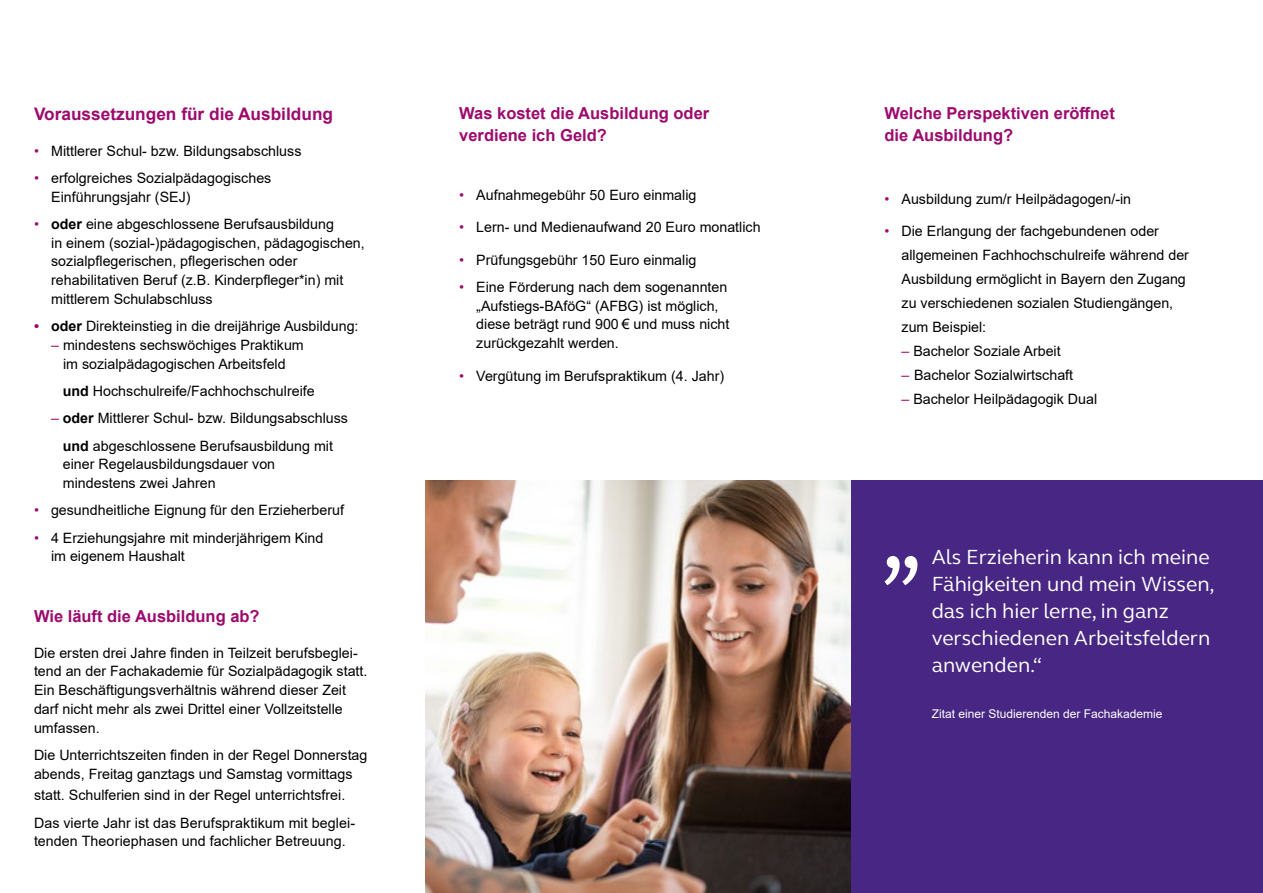
<style>
.page{position:relative;width:1263px;height:893px;background:#fff}
.page>*{position:absolute;margin:0;border:0;box-sizing:border-box;transform-origin:0 0}
.t1{font:21px/27px "FS Elliot";color:#fff}
.t2{font:700 17.25px "Arial";color:#9d0a6d}
.t3{font:700 16.5px/21.8px "Arial";color:#9d0a6d}
.t4{font:14.25px/18.8px "Arial";color:#000}
.t5{font:12px "Arial";color:#fff}
.s1{color:#9d0a6d}
.s2{font-weight:700}
.s3{font-weight:700;color:#9d0a6d}
.s4{color:#fff}
</style>
<div class="page">
<div style="left:850px;top:480px;width:413px;height:413px;background:#482683"></div>
<img style="left:425px;top:480px;width:425px;height:413px">
<svg style="left:884px;top:556px;width:33px;height:29px"></svg>
<p class="t2" style="left:34px;top:102px;width:301px">Voraussetzungen für die Ausbildung</p>
<p class="t4" style="left:34px;top:141px;width:269px"><span class="s1">•</span> Mittlerer Schul- bzw. Bildungsabschluss</p>
<p class="t4" style="left:51px;top:168px;width:222px;text-indent:-17px"><span class="s1">•</span> erfolgreiches Sozialpädagogisches<br>Einführungsjahr (SEJ)</p>
<p class="t4" style="left:51px;top:214px;width:315px;text-indent:-17px"><span class="s1">•</span> <span class="s2">oder</span> eine abgeschlossene Berufsausbildung<br>in einem (sozial-)pädagogischen, pädagogischen, sozialpflegerischen, pflegerischen oder rehabilitativen Beruf (z.B. Kinderpfleger*in) mit mittlerem Schulabschluss</p>
<p class="t4" style="left:34px;top:317px;width:326px"><span class="s3">•</span> <span class="s2">oder</span> Direkteinstieg in die dreijährige Ausbildung:</p>
<p class="t4" style="left:51px;top:336px;width:254px;text-align:center"><span class="s1">–</span> mindestens sechswöchiges Praktikum im sozialpädagogischen Arbeitsfeld</p>
<p class="t4" style="left:51px;top:382px;width:265px"><span class="s4">–</span> <span class="s2">und</span> Hochschulreife/Fachhochschulreife</p>
<p class="t4" style="left:51px;top:409px;width:298px"><span class="s1">–</span> <span class="s2">oder</span> Mittlerer Schul- bzw. Bildungsabschluss</p>
<p class="t4" style="left:63px;top:436px;width:272px;text-indent:-12px"><span class="s4">–</span> <span class="s2">und</span> abgeschlossene Berufsausbildung mit einer Regelausbildungsdauer von mindestens zwei Jahren</p>
<p class="t4" style="left:34px;top:501px;width:312px"><span class="s1">•</span> gesundheitliche Eignung für den Erzieherberuf</p>
<p class="t4" style="left:51px;top:528px;width:274px;text-indent:-17px"><span class="s1">•</span> 4 Erziehungsjahre mit minderjährigem Kind im eigenem Haushalt</p>
<p class="t3" style="left:34px;top:605px;width:227px">Wie läuft die Ausbildung ab?</p>
<p class="t4" style="left:34px;top:643px;width:335px">Die ersten drei Jahre finden in Teilzeit berufsbeglei&shy;tend an der Fachakademie für Sozialpädagogik statt.<br>Ein Beschäftigungsverhältnis während dieser Zeit darf nicht mehr als zwei Drittel einer Vollzeitstelle umfassen.</p>
<p class="t4" style="left:34px;top:745px;width:335px">Die Unterrichtszeiten finden in der Regel Donnerstag abends, Freitag ganztags und Samstag vormittags</p>
<p class="t4" style="left:34px;top:782px;width:323px;line-height:27.3px">statt. Schulferien sind in der Regel unterrichtsfrei.<br>Das vierte Jahr ist das Berufspraktikum mit beglei-</p>
<p class="t4" style="left:34px;top:832px;width:313px">tenden Theoriephasen und fachlicher Betreuung.</p>
<p class="t3" style="left:459px;top:103px;width:251px">Was kostet die Ausbildung oder verdiene ich Geld?</p>
<p class="t4" style="left:459px;top:185px;width:239px"><span class="s1">•</span> Aufnahmegebühr 50 Euro einmalig</p>
<p class="t4" style="left:459px;top:218px;width:303px"><span class="s1">•</span> Lern- und Medienaufwand 20 Euro monatlich</p>
<p class="t4" style="left:459px;top:250px;width:239px"><span class="s1">•</span> Prüfungsgebühr 150 Euro einmalig</p>
<p class="t4" style="left:476px;top:277px;width:255px;text-indent:-17px"><span class="s1">•</span> Eine Förderung nach dem sogenannten „Aufstiegs-BAföG“ (AFBG) ist möglich, diese beträgt rund 900 € und muss nicht zurückgezahlt werden.</p>
<p class="t4" style="left:459px;top:366px;width:266px"><span class="s1">•</span> Vergütung im Berufspraktikum (4. Jahr)</p>
<p class="t3" style="left:884px;top:103px;width:232px">Welche Perspektiven eröffnet die Ausbildung?</p>
<p class="t4" style="left:884px;top:189px;width:248px"><span class="s1">•</span> Ausbildung zum/r Heilpädagogen/-in</p>
<p class="t4" style="left:901px;top:219px;width:289px;line-height:24px;text-indent:-17px"><span class="s1">•</span> Die Erlangung der fachgebundenen oder allgemeinen Fachhochschulreife während der Ausbildung ermöglicht in Bayern den Zugang zu verschiedenen sozialen Studiengängen, zum Beispiel:</p>
<p class="t4" style="left:901px;top:342px;width:161px"><span class="s1">–</span> Bachelor Soziale Arbeit</p>
<p class="t4" style="left:901px;top:366px;width:173px"><span class="s1">–</span> Bachelor Sozialwirtschaft</p>
<p class="t4" style="left:901px;top:390px;width:197px"><span class="s1">–</span> Bachelor Heilpädagogik Dual</p>
<h1 class="t1" style="left:932px;top:543px;width:285px">Als Erzieherin kann ich meine<br>Fähigkeiten und mein Wissen, das ich hier lerne, in ganz verschiedenen Arbeitsfeldern anwenden.“</h1>
<p class="t5" style="left:932px;top:706px;width:232px">Zitat einer Studierenden der Fachakademie</p>
</div>
